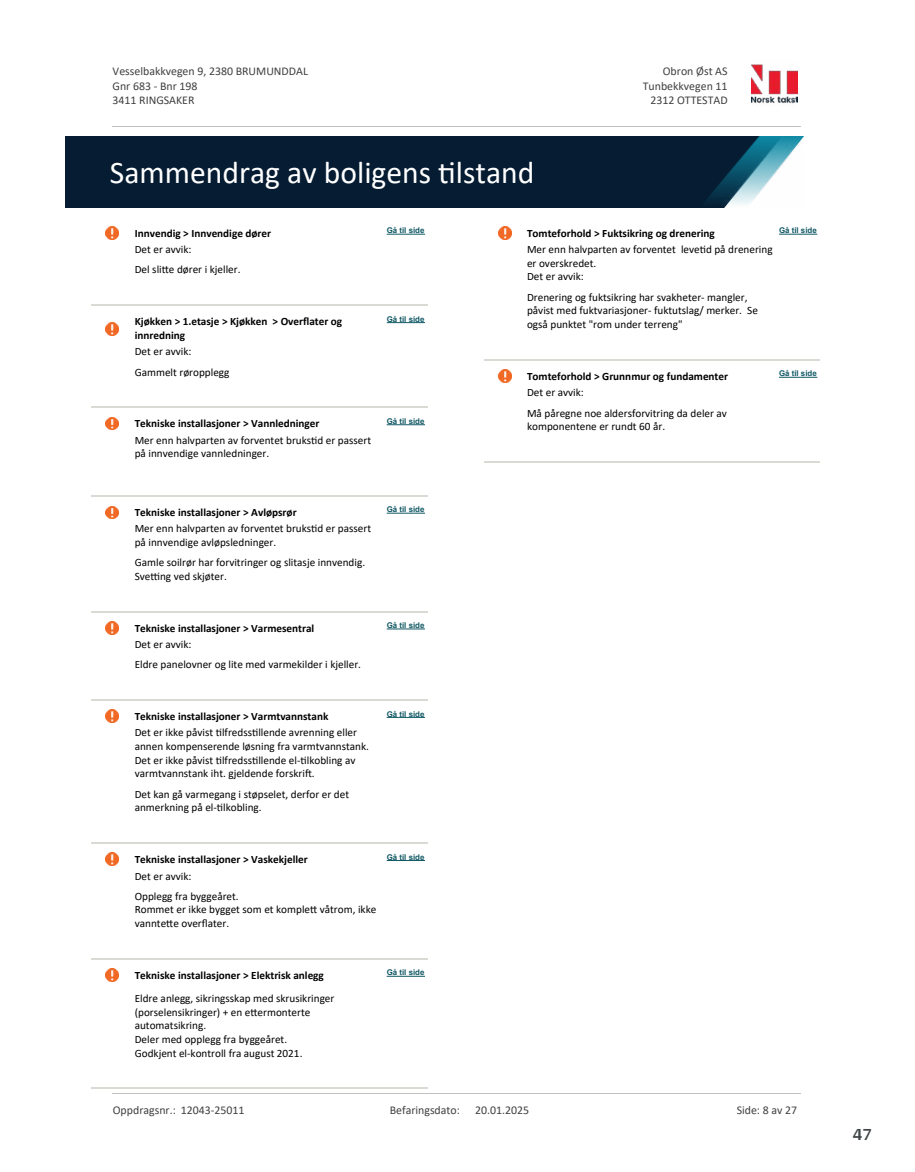
<style>
.page{position:relative;width:915px;height:1172px;background:#fff}
.page>*{position:absolute;margin:0;border:0;box-sizing:border-box;transform-origin:0 0}
.t1{font:31.65px "Calibri";color:#fff}
.t2{font:700 18px "Arya";color:#414749}
.t3{font:11.85px/14.5px "Calibri";color:#404040}
.t4{font:11.25px/13.6px "Calibri";color:#000}
.t5{font:700 11.25px/13.6px "Calibri";color:#000}
.t6{font:700 7.95px "Arial";color:#115965}
</style>
<div class="page">
<svg style="left:106px;top:226px;width:12px;height:13px"></svg>
<hr style="left:386px;top:234px;width:39px;height:1px;background:#115965">
<hr style="left:91px;top:305px;width:41px;height:1px;background:#d7dbd3">
<hr style="left:132px;top:305px;width:62px;height:1px;background:#d7dbd3">
<hr style="left:194px;top:305px;width:66px;height:1px;background:#d7dbd3">
<hr style="left:260px;top:305px;width:124px;height:1px;background:#d7dbd3">
<hr style="left:384px;top:305px;width:43px;height:1px;background:#d7dbd3">
<svg style="left:106px;top:322px;width:12px;height:13px"></svg>
<hr style="left:386px;top:322px;width:39px;height:1px;background:#115965">
<hr style="left:91px;top:407px;width:41px;height:1px;background:#d7dbd3">
<hr style="left:132px;top:407px;width:62px;height:1px;background:#d7dbd3">
<hr style="left:194px;top:407px;width:66px;height:1px;background:#d7dbd3">
<hr style="left:260px;top:407px;width:124px;height:1px;background:#d7dbd3">
<hr style="left:384px;top:407px;width:43px;height:1px;background:#d7dbd3">
<svg style="left:106px;top:417px;width:12px;height:13px"></svg>
<hr style="left:386px;top:424px;width:39px;height:1px;background:#115965">
<hr style="left:91px;top:495px;width:41px;height:1px;background:#d7dbd3">
<hr style="left:132px;top:495px;width:62px;height:1px;background:#d7dbd3">
<hr style="left:194px;top:495px;width:66px;height:1px;background:#d7dbd3">
<hr style="left:260px;top:495px;width:124px;height:1px;background:#d7dbd3">
<hr style="left:384px;top:495px;width:43px;height:1px;background:#d7dbd3">
<svg style="left:106px;top:506px;width:12px;height:13px"></svg>
<hr style="left:386px;top:513px;width:39px;height:1px;background:#115965">
<hr style="left:91px;top:611px;width:41px;height:1px;background:#d7dbd3">
<hr style="left:132px;top:611px;width:62px;height:1px;background:#d7dbd3">
<hr style="left:194px;top:611px;width:66px;height:1px;background:#d7dbd3">
<hr style="left:260px;top:611px;width:124px;height:1px;background:#d7dbd3">
<hr style="left:384px;top:611px;width:43px;height:1px;background:#d7dbd3">
<svg style="left:106px;top:622px;width:12px;height:12px"></svg>
<hr style="left:386px;top:628px;width:39px;height:1px;background:#115965">
<hr style="left:91px;top:699px;width:41px;height:2px;background:#d7dbd3">
<hr style="left:132px;top:699px;width:62px;height:2px;background:#d7dbd3">
<hr style="left:194px;top:699px;width:66px;height:2px;background:#d7dbd3">
<hr style="left:260px;top:699px;width:124px;height:2px;background:#d7dbd3">
<hr style="left:384px;top:699px;width:43px;height:2px;background:#d7dbd3">
<svg style="left:106px;top:709px;width:12px;height:13px"></svg>
<hr style="left:386px;top:717px;width:39px;height:1px;background:#115965">
<hr style="left:91px;top:842px;width:41px;height:2px;background:#d7dbd3">
<hr style="left:132px;top:842px;width:62px;height:2px;background:#d7dbd3">
<hr style="left:194px;top:842px;width:66px;height:2px;background:#d7dbd3">
<hr style="left:260px;top:842px;width:124px;height:2px;background:#d7dbd3">
<hr style="left:384px;top:842px;width:43px;height:2px;background:#d7dbd3">
<svg style="left:106px;top:853px;width:12px;height:13px"></svg>
<hr style="left:386px;top:860px;width:39px;height:1px;background:#115965">
<hr style="left:91px;top:958px;width:41px;height:1px;background:#d7dbd3">
<hr style="left:132px;top:958px;width:62px;height:1px;background:#d7dbd3">
<hr style="left:194px;top:958px;width:66px;height:1px;background:#d7dbd3">
<hr style="left:260px;top:958px;width:124px;height:1px;background:#d7dbd3">
<hr style="left:384px;top:958px;width:43px;height:1px;background:#d7dbd3">
<svg style="left:106px;top:968px;width:12px;height:13px"></svg>
<hr style="left:386px;top:976px;width:39px;height:1px;background:#115965">
<hr style="left:91px;top:1088px;width:41px;height:1px;background:#d7dbd3">
<hr style="left:132px;top:1088px;width:62px;height:1px;background:#d7dbd3">
<hr style="left:194px;top:1088px;width:66px;height:1px;background:#d7dbd3">
<hr style="left:260px;top:1088px;width:124px;height:1px;background:#d7dbd3">
<hr style="left:384px;top:1088px;width:43px;height:1px;background:#d7dbd3">
<svg style="left:498px;top:226px;width:13px;height:13px"></svg>
<hr style="left:778px;top:234px;width:39px;height:1px;background:#115965">
<hr style="left:483px;top:359px;width:41px;height:2px;background:#d7dbd3">
<hr style="left:524px;top:359px;width:62px;height:2px;background:#d7dbd3">
<hr style="left:586px;top:359px;width:66px;height:2px;background:#d7dbd3">
<hr style="left:652px;top:359px;width:124px;height:2px;background:#d7dbd3">
<hr style="left:776px;top:359px;width:43px;height:2px;background:#d7dbd3">
<svg style="left:498px;top:370px;width:13px;height:13px"></svg>
<hr style="left:778px;top:377px;width:39px;height:1px;background:#115965">
<hr style="left:483px;top:461px;width:41px;height:2px;background:#d7dbd3">
<hr style="left:524px;top:461px;width:62px;height:2px;background:#d7dbd3">
<hr style="left:586px;top:461px;width:66px;height:2px;background:#d7dbd3">
<hr style="left:652px;top:461px;width:124px;height:2px;background:#d7dbd3">
<hr style="left:776px;top:461px;width:43px;height:2px;background:#d7dbd3">
<img style="left:751px;top:64px;width:46px;height:40px">
<hr style="left:113px;top:127px;width:687px;height:1px;background:#c0c0c0">
<img style="left:65px;top:137px;width:738px;height:71px">
<hr style="left:113px;top:1093px;width:687px;height:1px;background:#c0c0c0">
<p class="t3" style="left:113px;top:64px;width:197px">Vesselbakkvegen 9, 2380 BRUMUNDDAL<br>Gnr 683 - Bnr 198<br>3411 RINGSAKER</p>
<p class="t3" style="left:662px;top:64px;width:66px">Obron Øst AS</p>
<p class="t3" style="left:642px;top:78px;width:86px">Tunbekkvegen 11</p>
<p class="t3" style="left:650px;top:93px;width:79px">2312 OTTESTAD</p>
<h1 class="t1" style="left:110px;top:150px;width:426px">Sammendrag av boligens 琀椀lstand</h1>
<p class="t5" style="left:135px;top:226px;width:138px">Innvendig &gt; Innvendige dører</p>
<p class="t6" style="left:386px;top:225px;width:39px">Gå til side</p>
<p class="t4" style="left:135px;top:239px;width:107px;line-height:20.2px">Det er avvik:<br>Del sli琀琀e dører i kjeller.</p>
<p class="t5" style="left:135px;top:315px;width:209px">Kjøkken &gt; 1.etasje &gt; Kjøkken &gt; Over昀氀ater og innredning</p>
<p class="t6" style="left:386px;top:313px;width:39px">Gå til side</p>
<p class="t4" style="left:135px;top:341px;width:96px;line-height:20.2px">Det er avvik:<br>Gammelt røropplegg</p>
<p class="t5" style="left:135px;top:417px;width:186px">Tekniske installasjoner &gt; Vannledninger</p>
<p class="t6" style="left:386px;top:415px;width:39px">Gå til side</p>
<p class="t4" style="left:135px;top:433px;width:238px">Mer enn halvparten av forventet bruks琀椀d er passert på innvendige vannledninger.</p>
<p class="t5" style="left:135px;top:505px;width:163px">Tekniske installasjoner &gt; Avløpsrør</p>
<p class="t6" style="left:386px;top:504px;width:39px">Gå til side</p>
<p class="t4" style="left:135px;top:521px;width:238px">Mer enn halvparten av forventet bruks琀椀d er passert på innvendige avløpsledninger.</p>
<p class="t4" style="left:135px;top:555px;width:232px">Gamle soilrør har forvitringer og slitasje innvendig.<br>Sve琀紀ng ved skjøter.</p>
<p class="t5" style="left:135px;top:621px;width:181px">Tekniske installasjoner &gt; Varmesentral</p>
<p class="t6" style="left:386px;top:620px;width:39px">Gå til side</p>
<p class="t4" style="left:135px;top:634px;width:228px;line-height:20.2px">Det er avvik:<br>Eldre panelovner og lite med varmekilder i kjeller.</p>
<p class="t5" style="left:135px;top:709px;width:195px">Tekniske installasjoner &gt; Varmtvannstank</p>
<p class="t6" style="left:386px;top:708px;width:39px">Gå til side</p>
<p class="t4" style="left:135px;top:725px;width:236px">Det er ikke påvist 琀椀lfredss琀椀llende avrenning eller annen kompenserende løsning fra varmtvannstank.<br>Det er ikke påvist 琀椀lfredss琀椀llende el-琀椀lkobling av varmtvannstank iht. gjeldende forskri昀琀.</p>
<p class="t4" style="left:135px;top:787px;width:216px">Det kan gå varmegang i støpselet, derfor er det anmerkning på el-琀椀lkobling.</p>
<p class="t5" style="left:135px;top:852px;width:174px">Tekniske installasjoner &gt; Vaskekjeller</p>
<p class="t6" style="left:386px;top:851px;width:39px">Gå til side</p>
<p class="t4" style="left:135px;top:865px;width:105px;line-height:20.2px">Det er avvik:<br>Opplegg fra byggeåret.</p>
<p class="t4" style="left:135px;top:902px;width:243px">Rommet er ikke bygget som et komple琀琀 våtrom, ikke vannte琀琀e over昀氀ater.</p>
<p class="t5" style="left:135px;top:968px;width:191px">Tekniske installasjoner &gt; Elektrisk anlegg</p>
<p class="t6" style="left:386px;top:967px;width:39px">Gå til side</p>
<p class="t4" style="left:135px;top:991px;width:201px">Eldre anlegg, sikringsskap med skrusikringer (porselensikringer) + en e琀琀ermonterte automatsikring.<br>Deler med opplegg fra byggeåret.<br>Godkjent el-kontroll fra august 2021.</p>
<p class="t5" style="left:527px;top:226px;width:189px">Tomteforhold &gt; Fuktsikring og drenering</p>
<p class="t6" style="left:778px;top:225px;width:39px">Gå til side</p>
<p class="t4" style="left:527px;top:242px;width:247px">Mer enn halvparten av forventet leve琀椀d på drenering er overskredet.<br>Det er avvik:</p>
<p class="t4" style="left:527px;top:290px;width:232px">Drenering og fuktsikring har svakheter- mangler, påvist med fuktvariasjoner- fuktutslag/ merker. Se også punktet "rom under terreng"</p>
<p class="t5" style="left:527px;top:369px;width:202px">Tomteforhold &gt; Grunnmur og fundamenter</p>
<p class="t6" style="left:778px;top:368px;width:39px">Gå til side</p>
<p class="t4" style="left:527px;top:382px;width:201px;line-height:20.2px">Det er avvik:<br>Må påregne noe aldersforvitring da deler av</p>
<p class="t4" style="left:527px;top:419px;width:139px">komponentene er rundt 60 år.</p>
<p class="t3" style="left:113px;top:1102px;width:133px">Oppdragsnr.: 12043-25011</p>
<p class="t3" style="left:389px;top:1102px;width:72px">Befaringsdato:</p>
<p class="t3" style="left:475px;top:1102px;width:55px">20.01.2025</p>
<p class="t3" style="left:736px;top:1102px;width:62px">Side: 8 av 27</p>
<h2 class="t2" style="left:852px;top:1123px;width:21px">47</h2>
</div>
